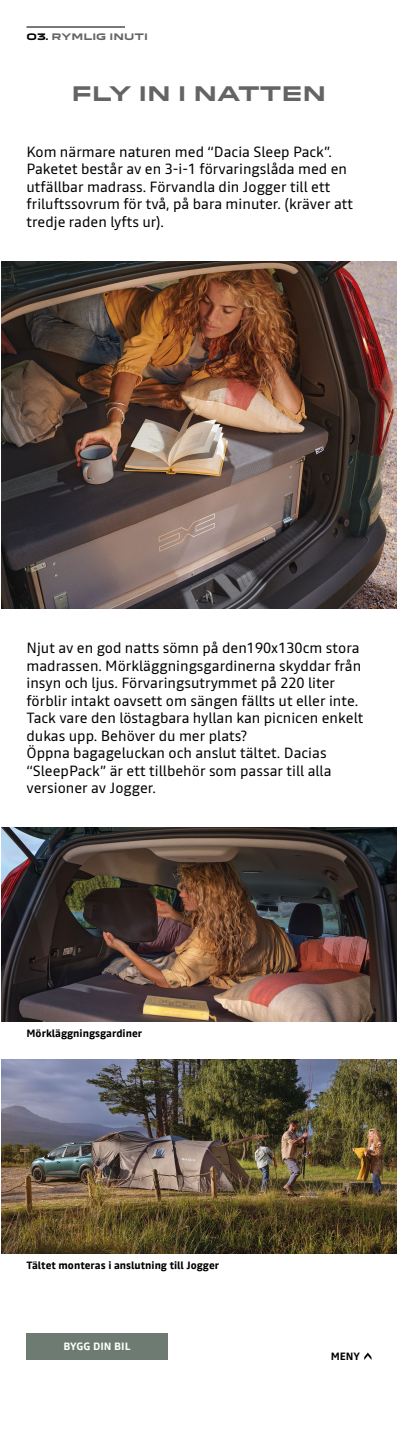
<style>
.page{position:relative;width:398px;height:1432px;background:#fff}
.page>*{position:absolute;margin:0;border:0;box-sizing:border-box;transform-origin:0 0}
.t1{font:700 19.6px "Dacia Block Extended";color:#646464}
.t2{font:14.7px/17.5px "Read";color:#000}
.t3{font:700 10.5px "Read";color:#000}
.t4{font:700 10.5px "Read";color:#fff}
.t5{font:700 8.75px "Dacia Block Extended";color:#646464}
.s1{color:#000}
</style>
<div class="page">
<img style="left:2px;top:262px;width:394px;height:346px">
<img style="left:2px;top:828px;width:394px;height:193px">
<img style="left:2px;top:1060px;width:394px;height:193px">
<hr style="left:26px;top:26px;width:99px;height:2px;background:#000">
<div style="left:26px;top:1333px;width:141px;height:27px;background:#6e7b72"></div>
<svg style="left:364px;top:1353px;width:7px;height:7px"></svg>
<p class="t5" style="left:26px;top:32px;width:123px"><span class="s1">O3.</span> RYMLIG INUTI</p>
<h1 class="t1" style="left:71px;top:83px;width:256px">FLY IN I NATTEN</h1>
<p class="t2" style="left:26px;top:143px;width:328px">Kom närmare naturen med ‘‘Dacia Sleep Pack’’.<br>Paketet består av en 3-i-1 förvaringslåda med en utfällbar madrass. Förvandla din Jogger till ett friluftssovrum för två, på bara minuter. (kräver att tredje raden lyfts ur).</p>
<p class="t2" style="left:26px;top:639px;width:338px">Njut av en god natts sömn på den190x130cm stora madrassen. Mörkläggningsgardinerna skyddar från insyn och ljus. Förvaringsutrymmet på 220 liter förblir intakt oavsett om sängen fällts ut eller inte.<br>Tack vare den löstagbara hyllan kan picnicen enkelt dukas upp. Behöver du mer plats?<br>Öppna bagageluckan och anslut tältet. Dacias ‘‘SleepPack’’ är ett tillbehör som passar till alla versioner av Jogger.</p>
<p class="t3" style="left:26px;top:1025px;width:117px">Mörkläggningsgardiner</p>
<p class="t3" style="left:26px;top:1257px;width:194px">Tältet monteras i anslutning till Jogger</p>
<p class="t4" style="left:64px;top:1339px;width:68px">BYGG DIN BIL</p>
<p class="t3" style="left:330px;top:1349px;width:31px">MENY</p>
</div>
